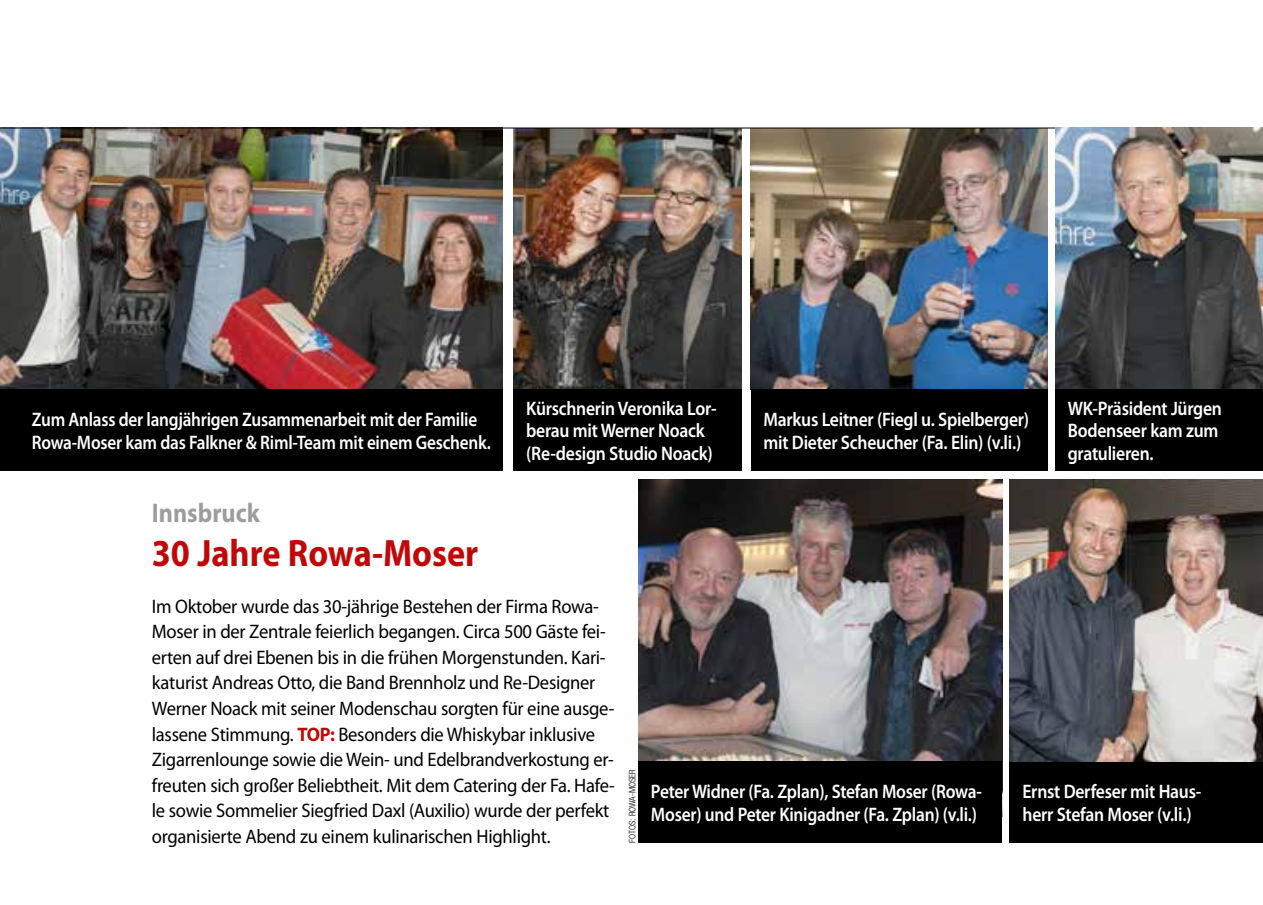
<style>
.page{position:relative;width:1263px;height:905px;background:#fff}
.page>*{position:absolute;margin:0;border:0;box-sizing:border-box;transform-origin:0 0}
.t1{font:700 38.25px "Myriad Pro";color:#c00808;scale:.9 1}
.t2{font:700 27px "Myriad Pro";color:#9c9d9d;scale:.9 1}
.t3{font:19.57px/25.4px "Myriad Pro";letter-spacing:-.015em;color:#000;scale:.95 1}
.t4{font:600 19.57px/22.5px "Myriad Pro";letter-spacing:-.015em;color:#fff;scale:.9 1}
.t5{font:600 19.57px/22.5px "Myriad Pro";letter-spacing:-.015em;color:#fff;scale:.88 1}
.t6{font:600 19.57px/22.5px "Myriad Pro";letter-spacing:-.015em;color:#fff;scale:.89 1}
.t7{font:300 condensed 9px "Helvetica Neue LT Pro";color:#000}
.s1{font-weight:700;color:#c00808}
</style>
<div class="page">
<img style="left:513px;top:129px;width:229px;height:260px">
<img style="left:751px;top:129px;width:296px;height:260px">
<img style="left:0;top:129px;width:502px;height:260px">
<div style="left:0;top:389px;width:502px;height:81px;background:#000"></div>
<div style="left:513px;top:389px;width:229px;height:81px;background:#000"></div>
<img style="left:638px;top:479px;width:364px;height:282px">
<div style="left:638px;top:761px;width:364px;height:81px;background:#000"></div>
<div style="left:1010px;top:761px;width:253px;height:81px;background:#000"></div>
<img style="left:1010px;top:479px;width:253px;height:282px">
<hr style="left:0;top:128px;width:1263px;height:1px;background:#000">
<div style="left:751px;top:389px;width:296px;height:81px;background:#000"></div>
<img style="left:1055px;top:128px;width:208px;height:261px">
<div style="left:1055px;top:389px;width:208px;height:81px;background:#000"></div>
<p class="t5" style="left:32px;top:408px;width:523px">Zum Anlass der langjährigen Zusammenarbeit mit der Familie<br>Rowa-Moser kam das Falkner &amp; Riml-Team mit einem Geschenk.</p>
<p class="t4" style="left:526px;top:397px;width:213px">Kürschnerin Veronika Lor&shy;berau mit Werner Noack (Re-design Studio Noack)</p>
<p class="t4" style="left:763px;top:408px;width:297px">Markus Leitner (Fiegl u. Spielberger) mit Dieter Scheucher (Fa. Elin) (v.li.)</p>
<p class="t4" style="left:1068px;top:397px;width:173px">WK-Präsident Jürgen<br>Bodenseer kam zum gratulieren.</p>
<h2 class="t2" style="left:152px;top:497px;width:122px">Innsbruck</h2>
<h1 class="t1" style="left:152px;top:531px;width:364px">30 Jahre Rowa-Moser</h1>
<p class="t3" style="left:152px;top:593px;width:489px">Im Oktober wurde das 30-jährige Bestehen der Firma Rowa-Moser in der Zentrale feierlich begangen. Circa 500 Gäste fei&shy;erten auf drei Ebenen bis in die frühen Morgenstunden. Kari&shy;katurist Andreas Otto, die Band Brennholz und Re-Designer Werner Noack mit seiner Modenschau sorgten für eine ausge&shy;lassene Stimmung. <span class="s1">TOP:</span> Besonders die Whiskybar inklusive Zigarrenlounge sowie die Wein- und Edelbrandverkostung er&shy;freuten sich großer Beliebtheit. Mit dem Catering der Fa. Hafe&shy;le sowie Sommelier Siegfried Daxl (Auxilio) wurde der perfekt organisierte Abend zu einem kulinarischen Highlight.</p>
<p class="t7" style="left:627px;top:842px;width:75px;rotate:-90deg">Fotos: rowa-moser</p>
<p class="t6" style="left:651px;top:780px;width:373px">Peter Widner (Fa. Zplan), Stefan Moser (Rowa-<br>Moser) und Peter Kinigadner (Fa. Zplan) (v.li.)</p>
<p class="t4" style="left:1022px;top:780px;width:200px">Ernst Derfeser mit Haus&shy;herr Stefan Moser (v.li.)</p>
</div>
